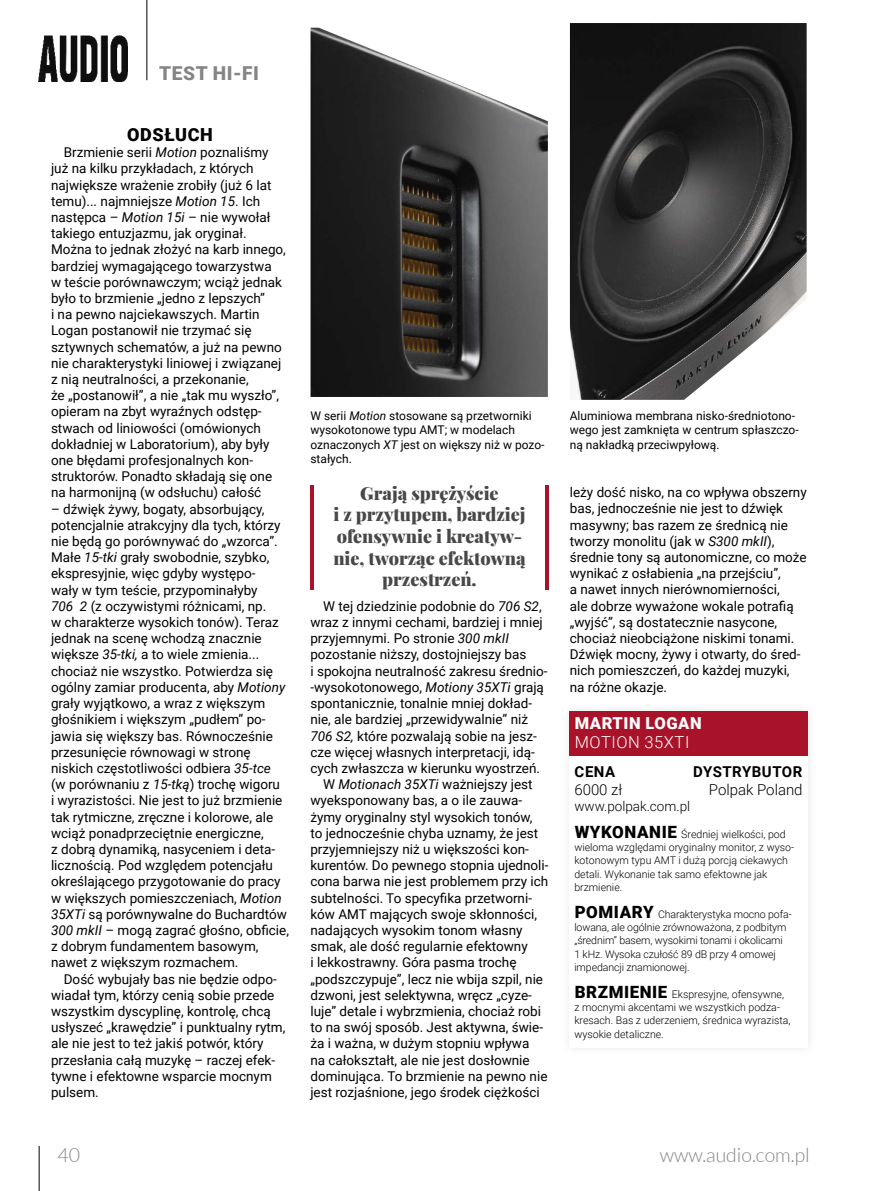
<style>
.page{position:relative;width:893px;height:1191px;background:#fff}
.page>*{position:absolute;margin:0;border:0;box-sizing:border-box;transform-origin:0 0}
.t1{font:300 19.5px "Lato";color:#858585}
.t2{font:900 19.2px "Roboto";letter-spacing:.035em;color:#858585}
.t3{font:900 18px/21.6px "Playfair Display";color:#484848;text-align:center}
.t4{font:900 18px "Roboto";letter-spacing:.035em;color:#000}
.t5{font:900 16.5px "Roboto";letter-spacing:.035em;color:#fff}
.t6{font:300 16.5px "Roboto";letter-spacing:.035em;color:#fff}
.t7{font:300 15px "Roboto";color:#000}
.t8{font:700 15px "Roboto";letter-spacing:.035em;color:#000}
.t9{font:13.5px/16.2px "Roboto";color:#000}
.t10{font:300 13.5px "Roboto";color:#000}
.t11{font:12px/14.4px "Roboto";color:#000}
.t12{font:300 10.65px/13.2px "Roboto";color:#000}
.s1{font-style:italic}
.s2{font-weight:900;font-size:16.95px}
</style>
<div class="page">
<hr style="left:39px;top:1145px;width:1px;height:46px;background:#000">
<hr style="left:147px;top:0;width:1px;height:80px;background:#000">
<img style="left:39px;top:35px;width:89px;height:46px">
<div style="left:570px;top:711px;width:238px;height:45px;background:#a9132a"></div>
<img style="left:311px;top:28px;width:237px;height:369px">
<img style="left:570px;top:23px;width:237px;height:377px">
<hr style="left:310px;top:485px;width:4px;height:104px;background:#a9132a">
<hr style="left:545px;top:485px;width:4px;height:104px;background:#a9132a">
<h2 class="t2" style="left:159px;top:60px;width:101px">TEST HI-FI</h2>
<h3 class="t4" style="left:127px;top:122px;width:87px">ODSŁUCH</h3>
<p class="t9" style="left:51px;top:144px;width:236px;text-indent:13px">Brzmienie serii <span class="s1">Motion</span> poznaliśmy już na kilku przykładach, z których największe wrażenie zrobiły (już 6 lat temu)... najmniejsze <span class="s1">Motion 15</span>. Ich następca – <span class="s1">Motion 15i</span> – nie wywołał takiego entuzjazmu, jak oryginał.<br>Można to jednak złożyć na karb innego, bardziej wymagającego towarzystwa<br>w teście porównawczym; wciąż jednak było to brzmienie „jedno z lepszych”<br>i na pewno najciekawszych. Martin Logan postanowił nie trzymać się sztywnych schematów, a już na pewno nie charakterystyki liniowej i związanej z nią neutralności, a przekonanie,<br>że „postanowił”, a nie „tak mu wyszło”, opieram na zbyt wyraźnych odstęp&shy;stwach od liniowości (omówionych dokładniej w Laboratorium), aby były one błędami profesjonalnych kon&shy;struktorów. Ponadto składają się one na harmonijną (w odsłuchu) całość</p>
<p class="t9" style="left:51px;top:500px;width:239px">– dźwięk żywy, bogaty, absorbujący, potencjalnie atrakcyjny dla tych, którzy nie będą go porównywać do „wzorca”.<br>Małe <span class="s1">15-tki</span> grały swobodnie, szybko, ekspresyjnie, więc gdyby występo-<br>wały w tym teście, przypominałyby<br><span class="s1">706 2</span> (z oczywistymi różnicami, np.<br>w charakterze wysokich tonów). Teraz jednak na scenę wchodzą znacznie większe <span class="s1">35-tki,</span> a to wiele zmienia... chociaż nie wszystko. Potwierdza się ogólny zamiar producenta, aby <span class="s1">Motiony </span>grały wyjątkowo, a wraz z większym głośnikiem i większym „pudłem” po&shy;jawia się większy bas. Równocześnie przesunięcie równowagi w stronę niskich częstotliwości odbiera <span class="s1">35-tce </span>(w porównaniu z <span class="s1">15-tką</span>) trochę wigoru<br>i wyrazistości. Nie jest to już brzmienie tak rytmiczne, zręczne i kolorowe, ale wciąż ponadprzeciętnie energiczne,<br>z dobrą dynamiką, nasyceniem i deta&shy;licznością. Pod względem potencjału określającego przygotowanie do pracy w większych pomieszczeniach, <span class="s1">Motion 35XTi</span> są porównywalne do Buchardtów <span class="s1">300 mkII</span> – mogą zagrać głośno, obficie, z dobrym fundamentem basowym, nawet z większym rozmachem.</p>
<p class="t9" style="left:51px;top:970px;width:236px;text-indent:13px">Dość wybujały bas nie będzie odpo&shy;wiadał tym, którzy cenią sobie przede wszystkim dyscyplinę, kontrolę, chcą usłyszeć „krawędzie” i punktualny rytm, ale nie jest to też jakiś potwór, który przesłania całą muzykę – raczej efek&shy;tywne i efektowne wsparcie mocnym pulsem.</p>
<p class="t11" style="left:310px;top:408px;width:236px">W serii <span class="s1">Motion</span> stosowane są przetworniki wysokotonowe typu AMT; w modelach oznaczonych <span class="s1">XT</span> jest on większy niż w pozo&shy;stałych.</p>
<p class="t11" style="left:570px;top:408px;width:230px">Aluminiowa membrana nisko-średniotono&shy;wego jest zamknięta w centrum spłaszczo&shy;ną nakładką przeciwpyłową.</p>
<h3 class="t3" style="left:333px;top:480px;width:194px">Grają sprężyście<br>i z przytupem, bardziej ofensywnie i kreatyw&shy;nie, tworząc efektowną przestrzeń.</h3>
<p class="t9" style="left:323px;top:597px;width:220px">W tej dziedzinie podobnie do <span class="s1">706 S2</span>,</p>
<p class="t9" style="left:310px;top:613px;width:234px">wraz z innymi cechami, bardziej i mniej</p>
<p class="t9" style="left:310px;top:630px;width:200px">przyjemnymi. Po stronie <span class="s1">300 mkII</span></p>
<p class="t9" style="left:310px;top:646px;width:217px">pozostanie niższy, dostojniejszy bas</p>
<p class="t9" style="left:310px;top:662px;width:239px">i spokojna neutralność zakresu średnio-</p>
<p class="t9" style="left:310px;top:678px;width:235px">-wysokotonowego, <span class="s1">Motiony 35XTi</span> grają</p>
<p class="t9" style="left:310px;top:694px;width:223px">spontanicznie, tonalnie mniej dokład-</p>
<p class="t9" style="left:310px;top:711px;width:219px">nie, ale bardziej „przewidywalnie” niż</p>
<p class="t9" style="left:310px;top:727px;width:228px"><span class="s1">706 S2,</span> które pozwalają sobie na jesz-</p>
<p class="t9" style="left:310px;top:743px;width:226px">cze więcej własnych interpretacji, idą-</p>
<p class="t9" style="left:310px;top:759px;width:231px">cych zwłaszcza w kierunku wyostrzeń.</p>
<p class="t9" style="left:323px;top:775px;width:211px">W <span class="s1">Motionach 35XTi</span> ważniejszy jest</p>
<p class="t9" style="left:310px;top:792px;width:213px">wyeksponowany bas, a o ile zauwa-</p>
<p class="t9" style="left:310px;top:808px;width:224px">żymy oryginalny styl wysokich tonów,</p>
<p class="t9" style="left:310px;top:824px;width:229px">to jednocześnie chyba uznamy, że jest</p>
<p class="t9" style="left:310px;top:840px;width:220px">przyjemniejszy niż u większości kon-</p>
<p class="t9" style="left:310px;top:856px;width:240px">kurentów. Do pewnego stopnia ujednoli-</p>
<p class="t9" style="left:310px;top:873px;width:239px">cona barwa nie jest problemem przy ich</p>
<p class="t9" style="left:310px;top:889px;width:223px">subtelności. To specyfika przetworni-</p>
<p class="t9" style="left:310px;top:905px;width:228px">ków AMT mających swoje skłonności,</p>
<p class="t9" style="left:310px;top:921px;width:214px">nadających wysokim tonom własny</p>
<p class="t9" style="left:310px;top:937px;width:219px">smak, ale dość regularnie efektowny</p>
<p class="t9" style="left:310px;top:954px;width:208px">i lekkostrawny. Góra pasma trochę</p>
<p class="t9" style="left:310px;top:970px;width:234px">„podszczypuje”, lecz nie wbija szpil, nie</p>
<p class="t9" style="left:310px;top:986px;width:223px">dzwoni, jest selektywna, wręcz „cyze-</p>
<p class="t9" style="left:310px;top:1002px;width:232px">luje” detale i wybrzmienia, chociaż robi</p>
<p class="t9" style="left:310px;top:1018px;width:234px">to na swój sposób. Jest aktywna, świe-</p>
<p class="t9" style="left:310px;top:1035px;width:221px">ża i ważna, w dużym stopniu wpływa</p>
<p class="t9" style="left:310px;top:1051px;width:221px">na całokształt, ale nie jest dosłownie</p>
<p class="t9" style="left:310px;top:1067px;width:239px">dominująca. To brzmienie na pewno nie</p>
<p class="t9" style="left:310px;top:1083px;width:231px">jest rozjaśnione, jego środek ciężkości</p>
<p class="t9" style="left:570px;top:484px;width:238px">leży dość nisko, na co wpływa obszerny bas, jednocześnie nie jest to dźwięk masywny; bas razem ze średnicą nie tworzy monolitu (jak w <span class="s1">S300 mkII</span>), średnie tony są autonomiczne, co może wynikać z osłabienia „na przejściu”,<br>a nawet innych nierównomierności,<br>ale dobrze wyważone wokale potrafią „wyjść”, są dostatecznie nasycone, chociaż nieobciążone niskimi tonami.<br>Dźwięk mocny, żywy i otwarty, do śred&shy;nich pomieszczeń, do każdej muzyki, na różne okazje.</p>
<p class="t5" style="left:575px;top:711px;width:128px">MARTIN LOGAN</p>
<p class="t6" style="left:575px;top:730px;width:116px">MOTION 35XTI</p>
<p class="t8" style="left:575px;top:760px;width:42px">CENA</p>
<p class="t8" style="left:693px;top:760px;width:111px">DYSTRYBUTOR</p>
<p class="t7" style="left:574px;top:778px;width:50px">6000 zł</p>
<p class="t7" style="left:709px;top:778px;width:95px">Polpak Poland</p>
<p class="t10" style="left:574px;top:796px;width:117px">www.polpak.com.pl</p>
<p class="t12" style="left:574px;top:827px;width:221px"><span class="s2">WYKONANIE</span> Średniej wielkości, pod wieloma względami oryginalny monitor, z wyso&shy;kotonowym typu AMT i dużą porcją ciekawych detali. Wykonanie tak samo efektowne jak brzmienie.</p>
<p class="t12" style="left:574px;top:907px;width:219px"><span class="s2">POMIARY</span> Charakterystyka mocno pofa&shy;lowana, ale ogólnie zrównoważona, z podbitym „średnim” basem, wysokimi tonami i okolicami<br>1 kHz. Wysoka czułość 89 dB przy 4 omowej impedancji znamionowej.</p>
<p class="t12" style="left:574px;top:987px;width:218px"><span class="s2">BRZMIENIE</span> Ekspresyjne, ofensywne, z mocnymi akcentami we wszystkich podza&shy;kresach. Bas z uderzeniem, średnica wyrazista, wysokie detaliczne.</p>
<h1 class="t1" style="left:57px;top:1144px;width:24px">40</h1>
<h1 class="t1" style="left:660px;top:1144px;width:151px">www.audio.com.pl</h1>
</div>
